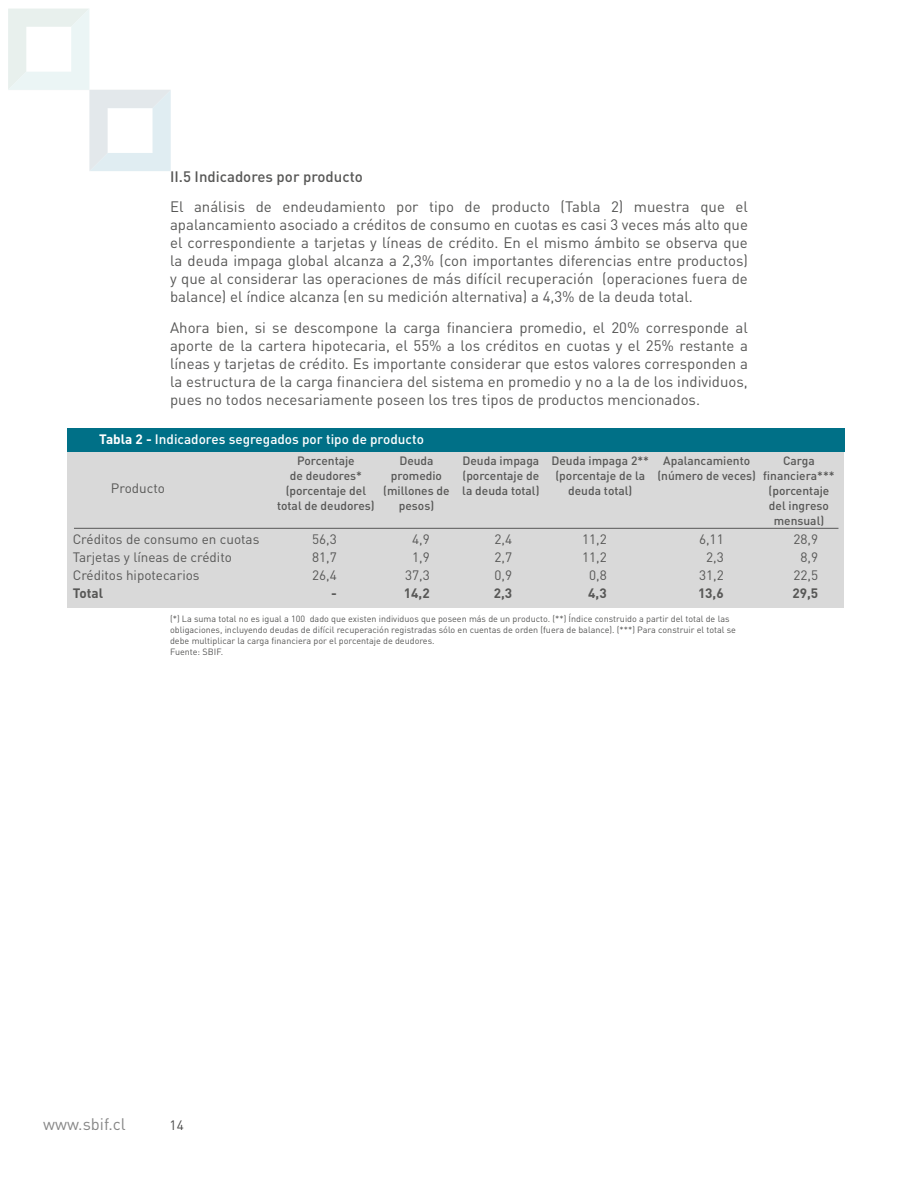
<style>
.page{position:relative;width:918px;height:1188px;background:#fff}
.page>*{position:absolute;margin:0;border:0;box-sizing:border-box;transform-origin:0 0}
.t1{font:16.5px "DIN Pro";color:#878787}
.t2{font:15px/18px "DIN Pro";color:#575756;text-align:justify}
.t3{font:500 15px "DIN Pro";color:#575756}
.t4{font:13.5px "DIN Pro";color:#575756}
.t5{font:500 13.5px "DIN Pro";color:#fff}
.t6{font:700 13.5px "DIN Pro";color:#575756}
.t7{font:13.5px "DIN Pro";color:#4a4a49}
.t8{font:500 12px/15px "DIN Pro";color:#575756;text-align:center}
.t9{font:9px/10.8px "DIN Pro";color:#575756}
.s1{font-weight:700}
</style>
<div class="page">
<svg style="left:8px;top:9px;width:163px;height:162px"></svg>
<div style="left:67px;top:451px;width:777px;height:157px;background:#d9d9d9"></div>
<div style="left:67px;top:428px;width:777px;height:24px;background:#007087"></div>
<hr style="left:74px;top:528px;width:764px;height:1px;background:#575756">
<p class="t3" style="left:170px;top:166px;width:194px">II.5 Indicadores por producto</p>
<p class="t2" style="left:170px;top:197px;width:579px">El análisis de endeudamiento por tipo de producto (Tabla 2) muestra que el apalancamiento asociado a créditos de consumo en cuotas es casi 3 veces más alto que el correspondiente a tarjetas y líneas de crédito. En el mismo ámbito se observa que la deuda impaga global alcanza a 2,3% (con importantes diferencias entre productos) y que al considerar las operaciones de más difícil recuperación (operaciones fuera de balance) el índice alcanza (en su medición alternativa) a 4,3% de la deuda total.</p>
<p class="t2" style="left:170px;top:318px;width:579px">Ahora bien, si se descompone la carga financiera promedio, el 20% corresponde al aporte de la cartera hipotecaria, el 55% a los créditos en cuotas y el 25% restante a líneas y tarjetas de crédito. Es importante considerar que estos valores corresponden a la estructura de la carga financiera del sistema en promedio y no a la de los individuos, pues no todos necesariamente poseen los tres tipos de productos mencionados.</p>
<p class="t5" style="left:99px;top:430px;width:326px"><span class="s1">Tabla 2 -</span> Indicadores segregados por tipo de producto</p>
<p class="t4" style="left:111px;top:479px;width:55px">Producto</p>
<p class="t8" style="left:277px;top:453px;width:99px">Porcentaje<br>de deudores* (porcentaje del total de deudores)</p>
<p class="t8" style="left:383px;top:453px;width:68px">Deuda promedio (millones de pesos)</p>
<p class="t8" style="left:462px;top:453px;width:79px;text-align:justify">Deuda impaga (porcentaje de la deuda total)</p>
<p class="t8" style="left:551px;top:453px;width:99px">Deuda impaga 2** (porcentaje de la deuda total)</p>
<p class="t8" style="left:763px;top:453px;width:73px">Carga financiera*** (porcentaje del ingreso mensual)</p>
<p class="t8" style="left:657px;top:453px;width:100px">Apalancamiento (número de veces)</p>
<p class="t4" style="left:73px;top:530px;width:188px">Créditos de consumo en cuotas</p>
<p class="t4" style="left:312px;top:530px;width:26px">56,3</p>
<p class="t4" style="left:412px;top:530px;width:19px">4,9</p>
<p class="t4" style="left:495px;top:530px;width:19px">2,4</p>
<p class="t4" style="left:582px;top:530px;width:26px">11,2</p>
<p class="t4" style="left:699px;top:530px;width:26px">6,11</p>
<p class="t4" style="left:794px;top:530px;width:26px">28,9</p>
<p class="t4" style="left:73px;top:548px;width:161px">Tarjetas y líneas de crédito</p>
<p class="t4" style="left:312px;top:548px;width:26px">81,7</p>
<p class="t4" style="left:412px;top:548px;width:19px">1,9</p>
<p class="t4" style="left:495px;top:548px;width:19px">2,7</p>
<p class="t4" style="left:582px;top:548px;width:26px">11,2</p>
<p class="t4" style="left:706px;top:548px;width:19px">2,3</p>
<p class="t4" style="left:801px;top:548px;width:19px">8,9</p>
<p class="t4" style="left:73px;top:566px;width:128px">Créditos hipotecarios</p>
<p class="t4" style="left:312px;top:566px;width:26px">26,4</p>
<p class="t4" style="left:405px;top:566px;width:26px">37,3</p>
<p class="t4" style="left:495px;top:566px;width:19px">0,9</p>
<p class="t4" style="left:589px;top:566px;width:19px">0,8</p>
<p class="t4" style="left:699px;top:566px;width:26px">31,2</p>
<p class="t4" style="left:794px;top:566px;width:26px">22,5</p>
<p class="t6" style="left:73px;top:584px;width:32px">Total</p>
<p class="t6" style="left:331px;top:584px;width:7px">-</p>
<p class="t6" style="left:404px;top:584px;width:27px">14,2</p>
<p class="t6" style="left:494px;top:584px;width:20px">2,3</p>
<p class="t6" style="left:588px;top:584px;width:20px">4,3</p>
<p class="t6" style="left:698px;top:584px;width:27px">13,6</p>
<p class="t6" style="left:793px;top:584px;width:27px">29,5</p>
<p class="t9" style="left:170px;top:613px;width:567px">(*) La suma total no es igual a 100 dado que existen individuos que poseen más de un producto. (**) Índice construido a partir del total de las obligaciones, incluyendo deudas de difícil recuperación registradas sólo en cuentas de orden (fuera de balance). (***) Para construir el total se debe multiplicar la carga financiera por el porcentaje de deudores.<br>Fuente: SBIF.</p>
<p class="t1" style="left:43px;top:1113px;width:84px">www.sbif.cl</p>
<p class="t7" style="left:170px;top:1116px;width:16px">14</p>
</div>
